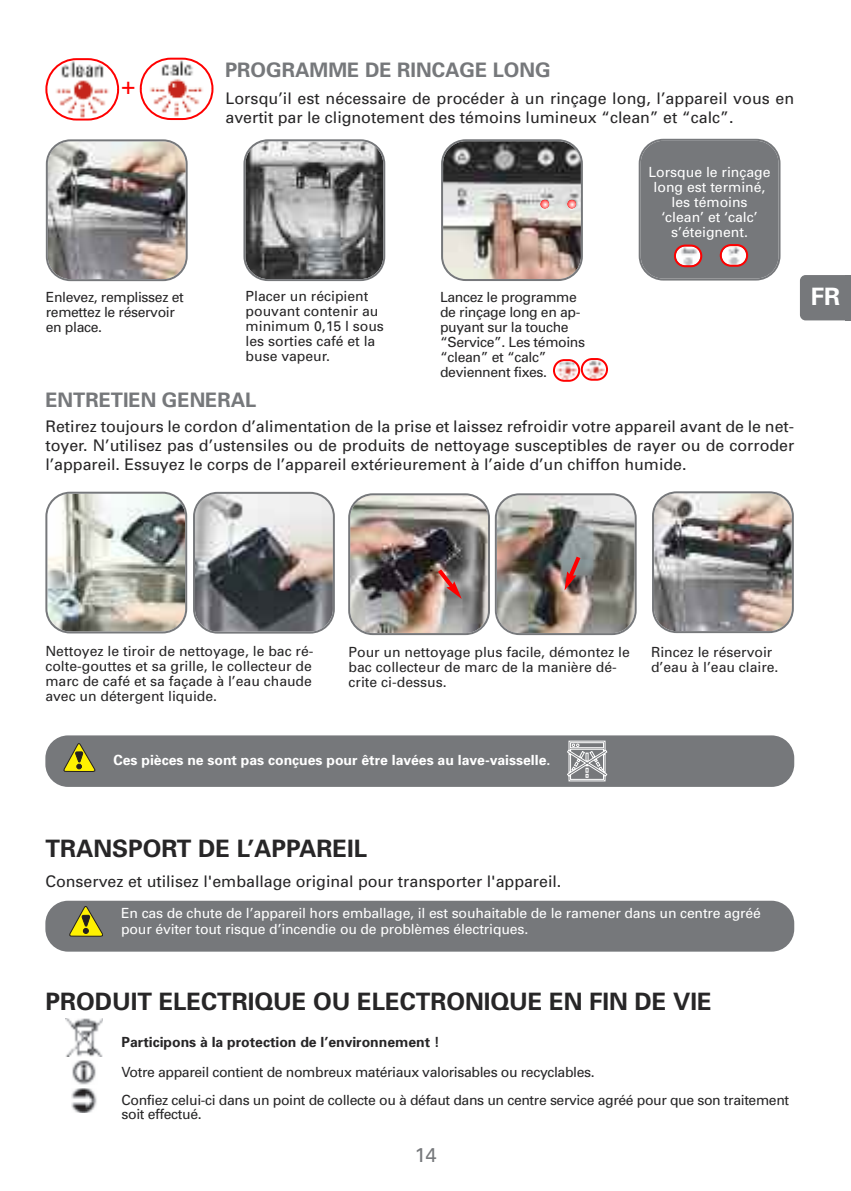
<style>
.page{position:relative;width:851px;height:1191px;background:#fff}
.page>*{position:absolute;margin:0;border:0;box-sizing:border-box;transform-origin:0 0}
.t1{font:700 24px "Univers";color:#272627}
.t2{font:700 24px "Univers";color:#fff}
.t3{font:24px "Helvetica";color:#f00}
.t4{font:700 20px "Univers";color:#76787b}
.t5{font:20px "Univers";color:#76787b}
.t6{font:16px/19px "Univers";color:#272627}
.t7{font:14px/15px "Univers";letter-spacing:-.025em;color:#272627}
.t8{font:14px/15px "Univers";letter-spacing:-.01em;color:#fff;text-align:center}
.t9{font:14px/15px "Univers";color:#272627}
.t10{font:700 14px "Univers";color:#fff}
.t11{font:700 14px "Univers";color:#272627}
</style>
<div class="page">
<div style="left:845px;top:275px;width:5px;height:45px;background:#76787b"></div>
<div style="left:799px;top:275px;width:51px;height:45px;background:#76787b;border-radius:6px"></div>
<img style="left:46px;top:139px;width:142px;height:142px">
<svg style="left:243px;top:139px;width:142px;height:142px;background:#8a8a8b"></svg>
<svg style="left:45px;top:58px;width:74px;height:62px"></svg>
<svg style="left:140px;top:58px;width:73px;height:62px"></svg>
<svg style="left:638px;top:139px;width:142px;height:141px;background:#807e81"></svg>
<svg style="left:441px;top:139px;width:141px;height:142px;background:#9d938e"></svg>
<img style="left:66px;top:1018px;width:37px;height:39px">
<img style="left:72px;top:1060px;width:24px;height:25px">
<img style="left:72px;top:1088px;width:25px;height:24px">
<div style="left:45px;top:900px;width:749px;height:51px;background:#76787b;border-radius:23px"></div>
<svg style="left:70px;top:906px;width:33px;height:30px"></svg>
<svg style="left:45px;top:492px;width:142px;height:141px"></svg>
<img style="left:652px;top:491px;width:141px;height:142px">
<svg style="left:193px;top:492px;width:142px;height:141px;background:#919192"></svg>
<svg style="left:553px;top:358px;width:55px;height:24px"></svg>
<div style="left:45px;top:735px;width:749px;height:52px;background:#76787b;border-radius:23px"></div>
<svg style="left:64px;top:743px;width:31px;height:28px"></svg>
<svg style="left:567px;top:741px;width:40px;height:40px"></svg>
<img style="left:348px;top:493px;width:288px;height:142px">
<h1 class="t3" style="left:121px;top:72px;width:16px">+</h1>
<h2 class="t4" style="left:225px;top:62px;width:327px">PROGRAMME DE RINCAGE LONG</h2>
<p class="t6" style="left:225px;top:90px;width:570px">Lorsqu’il est nécessaire de procéder à un rinçage long, l’appareil vous en avertit par le clignotement des témoins lumineux “clean” et “calc”.</p>
<p class="t8" style="left:648px;top:166px;width:123px">Lorsque le rinçage long est terminé, les témoins ‘clean’ et ‘calc’ s’éteignent.</p>
<p class="t7" style="left:46px;top:290px;width:139px">Enlevez, remplissez et remettez le réservoir en place.</p>
<p class="t9" style="left:245px;top:289px;width:140px">Placer un récipient pouvant contenir au minimum 0,15 l sous les sorties café et la buse vapeur.</p>
<p class="t7" style="left:440px;top:290px;width:146px">Lancez le programme de rinçage long en ap&shy;puyant sur la touche “Service”. Les témoins “clean” et “calc” deviennent fixes.</p>
<h2 class="t4" style="left:45px;top:392px;width:212px">ENTRETIEN GENERAL</h2>
<p class="t6" style="left:45px;top:419px;width:750px;text-align:justify">Retirez toujours le cordon d’alimentation de la prise et laissez refroidir votre appareil avant de le net&shy;toyer. N’utilisez pas d’ustensiles ou de produits de nettoyage susceptibles de rayer ou de corroder l’appareil. Essuyez le corps de l’appareil extérieurement à l’aide d’un chiffon humide.</p>
<h1 class="t2" style="left:810px;top:288px;width:31px">FR</h1>
<p class="t7" style="left:45px;top:645px;width:269px;text-align:justify">Nettoyez le tiroir de nettoyage, le bac ré&shy;colte-gouttes et sa grille, le collecteur de marc de café et sa façade à l’eau chaude avec un détergent liquide.</p>
<p class="t9" style="left:348px;top:645px;width:283px">Pour un nettoyage plus facile, démontez le bac collecteur de marc de la manière dé&shy;crite ci-dessus.</p>
<p class="t10" style="left:113px;top:755px;width:438px">Ces pièces ne sont pas conçues pour être lavées au lave-vaisselle.</p>
<p class="t9" style="left:651px;top:645px;width:129px">Rincez le réservoir d’eau à l’eau claire.</p>
<h1 class="t1" style="left:45px;top:839px;width:323px">TRANSPORT DE L’APPAREIL</h1>
<p class="t6" style="left:45px;top:873px;width:517px">Conservez et utilisez l'emballage original pour transporter l'appareil.</p>
<p class="t8" style="left:121px;top:906px;width:641px;line-height:16px;text-align:left">En cas de chute de l’appareil hors emballage, il est souhaitable de le ramener dans un centre agréé pour éviter tout risque d’incendie ou de problèmes électriques.</p>
<h1 class="t1" style="left:45px;top:992px;width:667px">PRODUIT ELECTRIQUE OU ELECTRONIQUE EN FIN DE VIE</h1>
<p class="t11" style="left:121px;top:1036px;width:319px">Participons à la protection de l’environnement !</p>
<p class="t7" style="left:121px;top:1058px;width:669px;line-height:28px">Votre appareil contient de nombreux matériaux valorisables ou recyclables.<br>Confiez celui-ci dans un point de collecte ou à défaut dans un centre service agréé pour que son traitement</p>
<p class="t7" style="left:121px;top:1107px;width:82px">soit effectué.</p>
<h2 class="t5" style="left:414px;top:1147px;width:24px">14</h2>
</div>
